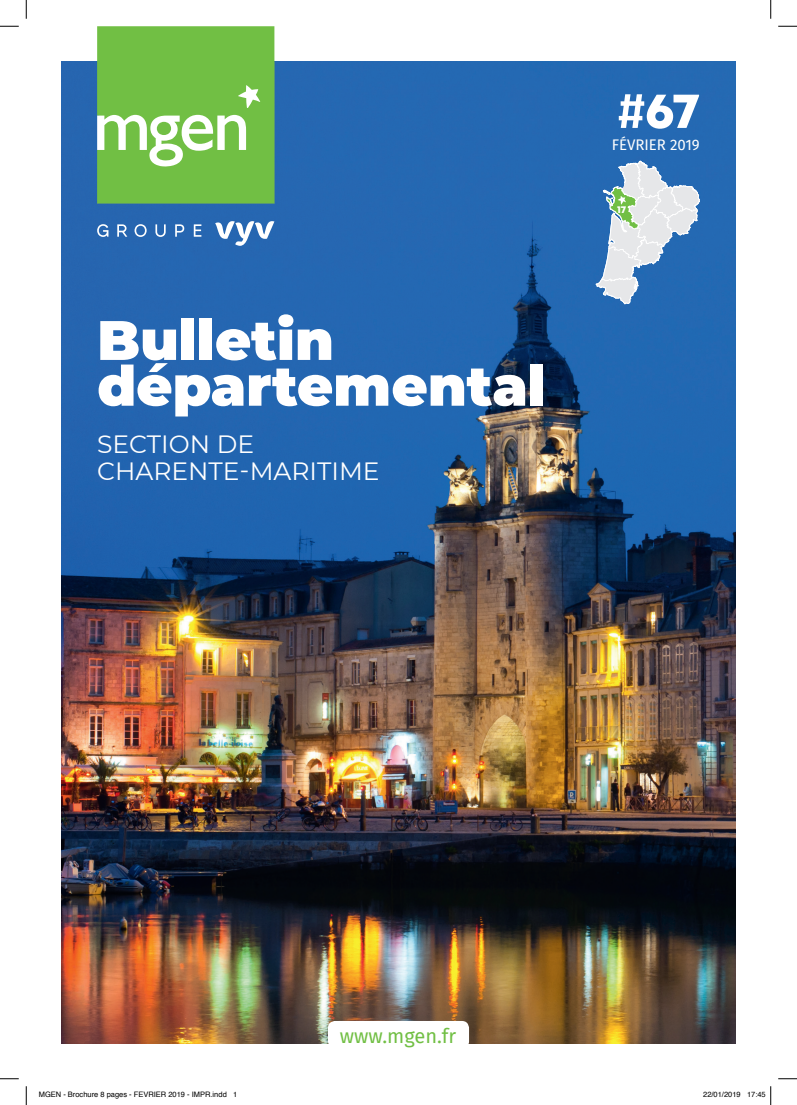
<style>
.page{position:relative;width:797px;height:1105px;background:#fff}
.page>*{position:absolute;margin:0;border:0;box-sizing:border-box;transform-origin:0 0}
.t1{font:900 55.5px/45.8px "Montserrat";color:#fff}
.t2{font:50px "Mont Heavy DEMO";color:#fff}
.t3{font:25px/27.5px "Montserrat";color:#fff}
.t4{font:20px "Fira Sans";color:#71bf44}
.t5{font:15px "Fira Sans";color:#fff}
.t6{font:10px "Mont Heavy DEMO";color:#fff}
.t7{font:7.5px "Helvetica";color:#000}
.s1{font-family:"Fira Sans";font-weight:500}
</style>
<div class="page">
<img style="left:62px;top:62px;width:673px;height:981px">
<svg style="left:97px;top:224px;width:11px;height:13px"></svg>
<svg style="left:117px;top:224px;width:10px;height:13px"></svg>
<svg style="left:134px;top:224px;width:13px;height:13px"></svg>
<svg style="left:155px;top:224px;width:11px;height:13px"></svg>
<svg style="left:175px;top:224px;width:9px;height:13px"></svg>
<svg style="left:194px;top:224px;width:7px;height:13px"></svg>
<svg style="left:97px;top:26px;width:177px;height:178px;background:#7fc557"></svg>
<svg style="left:215px;top:221px;width:59px;height:25px"></svg>
<div style="left:328px;top:1021px;width:141px;height:27px;background:#fff;border-radius:7px"></div>
<svg style="left:596px;top:161px;width:103px;height:143px;background:#88abcb"></svg>
<svg style="left:0;top:25px;width:19px;height:2px"></svg>
<svg style="left:778px;top:25px;width:19px;height:2px"></svg>
<svg style="left:0;top:1078px;width:19px;height:1px"></svg>
<svg style="left:778px;top:1078px;width:19px;height:1px"></svg>
<svg style="left:25px;top:0;width:2px;height:19px"></svg>
<svg style="left:25px;top:1086px;width:2px;height:19px"></svg>
<svg style="left:770px;top:0;width:1px;height:19px"></svg>
<svg style="left:770px;top:1086px;width:1px;height:19px"></svg>
<h2 class="t2" style="left:618px;top:82px;width:83px"><span class="s1">#</span>67</h2>
<h3 class="t5" style="left:611px;top:133px;width:90px">FÉVRIER 2019</h3>
<h1 class="t1" style="left:97px;top:314px;width:450px">Bulletin départemental</h1>
<h3 class="t3" style="left:97px;top:429px;width:284px">SECTION DE<br>CHARENTE-MARITIME</h3>
<h3 class="t6" style="left:617px;top:203px;width:11px">17</h3>
<h3 class="t4" style="left:340px;top:1021px;width:118px">www.mgen.fr</h3>
<p class="t7" style="left:39px;top:1089px;width:200px">MGEN - Brochure 8 pages - FEVRIER 2019 - IMPR.indd 1</p>
<p class="t7" style="left:703px;top:1089px;width:64px">22/01/2019 17:45</p>
</div>
